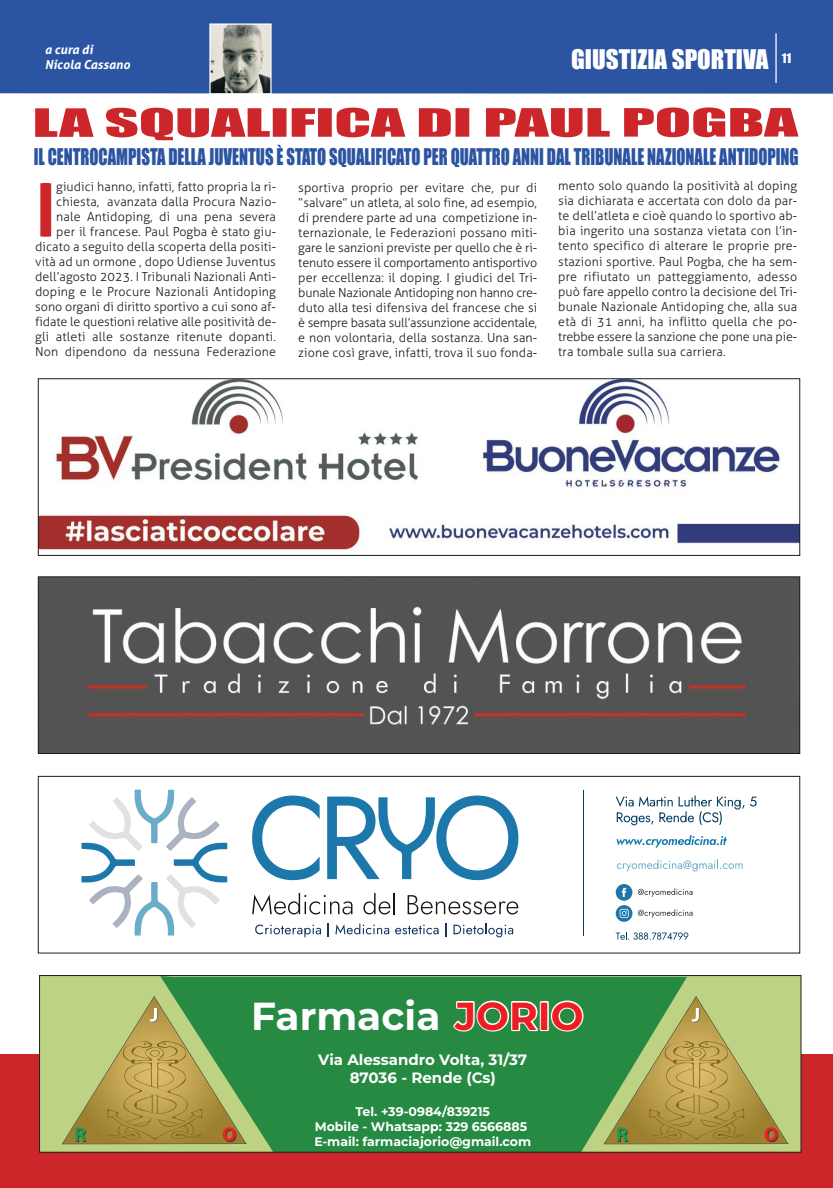
<style>
.page{position:relative;width:833px;height:1188px;background:#fff}
.page>*{position:absolute;margin:0;border:0;box-sizing:border-box;transform-origin:0 0}
.t1{font:700 73.5px "Aller";color:#cc262a}
.t2{font:700 39px "Montserrat";color:#fff}
.t3{font:36.12px "Impact";letter-spacing:-.005em;color:#cc262a;scale:1.86 1}
.t4{font:25px "Impact";color:#fff}
.t5{font:21.38px "Impact";color:#2b54a2;scale:.78 1}
.t6{font:700 15px/18px "Montserrat";color:#fff;text-align:center}
.t7{font:300 12.5px/15px "Aller";letter-spacing:.01em;color:#1f1d1c;text-align:justify}
.t8{font:700 12.5px/15px "Montserrat";color:#fff;text-align:center}
.t9{font:italic 700 12.5px/15px "Aller";color:#fff}
.t10{font:12.5px "Impact";color:#fff}
</style>
<div class="page">
<div style="left:0;top:0;width:833px;height:94px;background:#2b54a2"></div>
<div style="left:0;top:1053px;width:833px;height:134px;background:#cc262a"></div>
<div style="left:40px;top:975px;width:760px;height:176px;background:#bdd283"></div>
<svg style="left:62px;top:996px;width:98px;height:147px"></svg>
<svg style="left:687px;top:996px;width:101px;height:147px"></svg>
<svg style="left:160px;top:976px;width:527px;height:174px;background:#439147"></svg>
<div style="left:39px;top:974px;width:762px;height:178px;border:1px solid #1f1d1c"></div>
<svg style="left:81px;top:789px;width:146px;height:146px"></svg>
<svg style="left:252px;top:795px;width:68px;height:84px"></svg>
<svg style="left:252px;top:893px;width:100px;height:21px"></svg>
<svg style="left:363px;top:893px;width:27px;height:21px"></svg>
<hr style="left:393px;top:892px;width:2px;height:21px;background:#16151a">
<svg style="left:407px;top:895px;width:111px;height:19px"></svg>
<svg style="left:327px;top:795px;width:191px;height:84px"></svg>
<svg style="left:615px;top:932px;width:73px;height:7px"></svg>
<svg style="left:615px;top:795px;width:141px;height:30px"></svg>
<hr style="left:583px;top:789px;width:1px;height:146px;background:#043e61">
<svg style="left:616px;top:835px;width:111px;height:12px"></svg>
<svg style="left:617px;top:859px;width:125px;height:12px"></svg>
<svg style="left:615px;top:884px;width:17px;height:16px"></svg>
<svg style="left:616px;top:904px;width:16px;height:17px"></svg>
<svg style="left:619px;top:908px;width:10px;height:9px"></svg>
<svg style="left:638px;top:888px;width:54px;height:8px"></svg>
<svg style="left:638px;top:909px;width:54px;height:8px"></svg>
<svg style="left:255px;top:924px;width:66px;height:12px"></svg>
<svg style="left:328px;top:923px;width:1px;height:13px"></svg>
<svg style="left:335px;top:923px;width:54px;height:11px"></svg>
<svg style="left:395px;top:924px;width:43px;height:10px"></svg>
<svg style="left:445px;top:923px;width:1px;height:13px"></svg>
<svg style="left:453px;top:923px;width:60px;height:14px"></svg>
<div style="left:38px;top:775px;width:762px;height:178px;border:1px solid #1f1d1c"></div>
<img style="left:40px;top:578px;width:758px;height:173px">
<div style="left:38px;top:576px;width:762px;height:177px;border:1px solid #1f1d1c"></div>
<img style="left:40px;top:380px;width:758px;height:170px">
<div style="left:38px;top:378px;width:762px;height:177px;border:1px solid #1f1d1c"></div>
<hr style="left:775px;top:33px;width:1px;height:50px;background:#fff">
<img style="left:211px;top:25px;width:58px;height:67px">
<div style="left:209px;top:23px;width:62px;height:71px;border:1px solid #fff"></div>
<p class="t9" style="left:45px;top:42px;width:87px">a cura di<br>Nicola Cassano</p>
<h3 class="t4" style="left:571px;top:46px;width:199px">GIUSTIZIA SPORTIVA</h3>
<p class="t10" style="left:782px;top:51px;width:11px">11</p>
<h3 class="t3" style="left:32px;top:103px;width:413px">LA SQUALIFICA DI PAUL POGBA</h3>
<h3 class="t5" style="left:34px;top:145px;width:982px">IL CENTROCAMPISTA DELLA JUVENTUS È STATO SQUALIFICATO PER QUATTRO ANNI DAL TRIBUNALE NAZIONALE ANTIDOPING</h3>
<p class="t7" style="left:35px;top:179px;width:242px;text-align:right">giudici hanno, infatti, fatto propria la ri&shy;chiesta, avanzata dalla Procura Nazio&shy;nale Antidoping, di una pena severa per il francese. Paul Pogba è stato giu&shy;dicato a seguito della scoperta della positi&shy;vità ad un ormone , dopo Udiense Juventus dell’agosto 2023. I Tribunali Nazionali Anti&shy;doping e le Procure Nazionali Antidoping sono organi di diritto sportivo a cui sono af&shy;fidate le questioni relative alle positività de&shy;gli atleti alle sostanze ritenute dopanti.<br>Non dipendono da nessuna Federazione</p>
<h1 class="t1" style="left:35px;top:165px;width:23px">I</h1>
<p class="t7" style="left:298px;top:180px;width:240px">sportiva proprio per evitare che, pur di “salvare” un atleta, al solo fine, ad esempio, di prendere parte ad una competizione in&shy;ternazionale, le Federazioni possano miti&shy;gare le sanzioni previste per quello che è ri&shy;tenuto essere il comportamento antisportivo per eccellenza: il doping. I giudici del Tri&shy;bunale Nazionale Antidoping non hanno cre&shy;duto alla tesi difensiva del francese che si è sempre basata sull’assunzione accidentale, e non volontaria, della sostanza. Una san&shy;zione così grave, infatti, trova il suo fonda-</p>
<p class="t7" style="left:558px;top:178px;width:240px">mento solo quando la positività al doping sia dichiarata e accertata con dolo da par&shy;te dell’atleta e cioè quando lo sportivo ab&shy;bia ingerito una sostanza vietata con l’in&shy;tento specifico di alterare le proprie pre&shy;stazioni sportive. Paul Pogba, che ha sem&shy;pre rifiutato un patteggiamento, adesso può fare appello contro la decisione del Tri&shy;bunale Nazionale Antidoping che, alla sua età di 31 anni, ha inflitto quella che po&shy;trebbe essere la sanzione che pone una pie&shy;tra tombale sulla sua carriera.</p>
<h2 class="t2" style="left:251px;top:987px;width:334px">Farmacia JORIO</h2>
<p class="t6" style="left:318px;top:1049px;width:210px">Via Alessandro Volta, 31/37<br>87036 - Rende (Cs)</p>
<p class="t8" style="left:314px;top:1103px;width:218px">Tel. +39-0984/839215<br>Mobile - Whatsapp: 329 6566885<br>E-mail: farmaciajorio@gmail.com</p>
</div>
